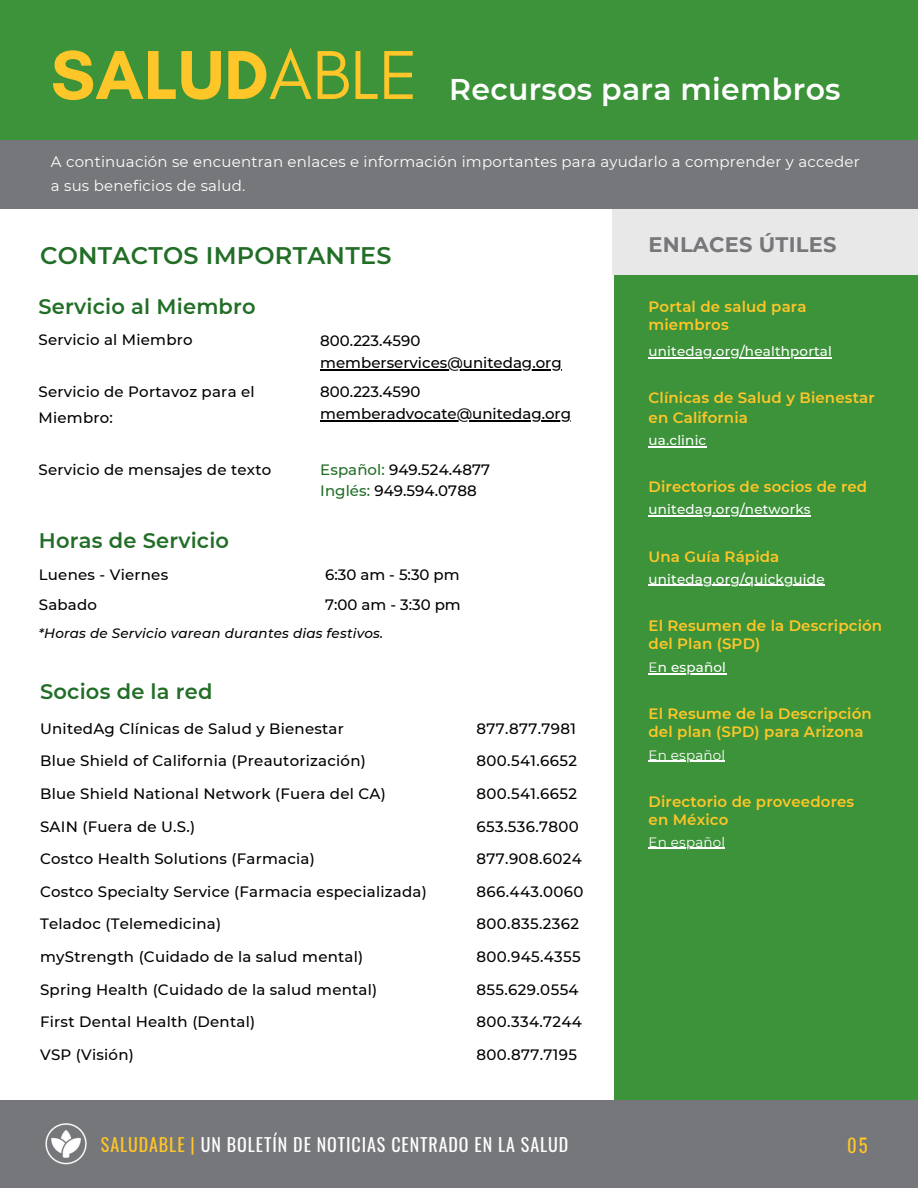
<style>
.page{position:relative;width:918px;height:1188px;background:#fff}
.page>*{position:absolute;margin:0;border:0;box-sizing:border-box;transform-origin:0 0}
.t1{font:700 70.35px "Glacial Indifference";color:#ffc629}
.t2{font:600 30px "Montserrat";letter-spacing:.01em;color:#fff}
.t3{font:600 24px "Montserrat";letter-spacing:.01em;color:#226e27}
.t4{font:600 21px "Montserrat";letter-spacing:.01em;color:#226e27}
.t5{font:700 21px "Montserrat";letter-spacing:.01em;color:#76777a}
.t6{font:18.75px "Oswald";color:#ffc629}
.t7{font:18px "Oswald";letter-spacing:.05em;color:#fff}
.t8{font:500 15px/25.8px "Montserrat";letter-spacing:.015em;color:#000}
.t9{font:600 15px/18px "Montserrat";letter-spacing:.01em;color:#ffc629}
.t10{font:15px/23.7px "Montserrat";letter-spacing:.015em;color:#fff}
.t11{font:500 13.5px "Montserrat";letter-spacing:.015em;color:#fff}
.t12{font:italic 500 13.5px "Montserrat";letter-spacing:.015em;color:#000}
.t13{font:13.5px "Montserrat";letter-spacing:.015em;color:#fff}
.s1{font-weight:400}
.s2{color:#226e27}
.s3{color:#ffc629}
</style>
<div class="page">
<div style="left:615px;top:209px;width:303px;height:894px;background:#3c9339"></div>
<div style="left:0;top:0;width:918px;height:164px;background:#3c9339"></div>
<div style="left:612px;top:207px;width:306px;height:68px;background:#e8e8e8"></div>
<div style="left:0;top:141px;width:918px;height:68px;background:#76777a"></div>
<hr style="left:649px;top:357px;width:183px;height:2px;background:#fff">
<hr style="left:649px;top:446px;width:58px;height:1px;background:#fff">
<hr style="left:649px;top:516px;width:162px;height:1px;background:#fff">
<hr style="left:320px;top:369px;width:242px;height:1px;background:#000">
<hr style="left:320px;top:420px;width:251px;height:1px;background:#000">
<hr style="left:649px;top:848px;width:76px;height:1px;background:#fff">
<hr style="left:658px;top:673px;width:68px;height:1px;background:#fff">
<hr style="left:649px;top:761px;width:76px;height:1px;background:#fff">
<hr style="left:649px;top:585px;width:176px;height:1px;background:#fff">
<div style="left:0;top:1100px;width:918px;height:88px;background:#76777a"></div>
<img style="left:46px;top:1124px;width:40px;height:40px">
<h5 class="t1" style="left:51px;top:32px;width:369px">SALUD<span class="s1">ABLE</span></h5>
<p class="t2" style="left:449px;top:71px;width:393px">Recursos para miembros</p>
<p class="t10" style="left:51px;top:150px;width:810px">A continuación se encuentran enlaces e información importantes para ayudarlo a comprender y acceder a sus beneficios de salud.</p>
<p class="t3" style="left:40px;top:241px;width:353px">CONTACTOS IMPORTANTES</p>
<p class="t4" style="left:39px;top:293px;width:219px">Servicio al Miembro</p>
<p class="t8" style="left:39px;top:327px;width:156px">Servicio al Miembro</p>
<p class="t8" style="left:39px;top:379px;width:218px">Servicio de Portavoz para el<br>Miembro:</p>
<p class="t8" style="left:39px;top:456px;width:234px">Servicio de mensajes de texto</p>
<p class="t4" style="left:39px;top:528px;width:192px">Horas de Servicio</p>
<h1 class="t8" style="left:39px;top:562px;width:131px">Luenes - Viernes</h1>
<h2 class="t8" style="left:39px;top:591px;width:60px">Sabado</h2>
<p class="t8" style="left:320px;top:328px;width:102px">800.223.4590</p>
<p class="t8" style="left:320px;top:350px;width:243px">memberservices@unitedag.org</p>
<p class="t8" style="left:320px;top:379px;width:102px">800.223.4590</p>
<p class="t8" style="left:320px;top:401px;width:252px">memberadvocate@unitedag.org</p>
<p class="t8" style="left:320px;top:457px;width:171px"><span class="s2">Español:</span> 949.524.4877</p>
<p class="t8" style="left:320px;top:478px;width:158px"><span class="s2">Inglés:</span> 949.594.0788</p>
<h4 class="t8" style="left:325px;top:562px;width:136px">6:30 am - 5:30 pm</h4>
<p class="t8" style="left:325px;top:591px;width:137px">7:00 am - 3:30 pm</p>
<p class="t12" style="left:39px;top:625px;width:346px">*Horas de Servicio varean durantes dias festivos.</p>
<p class="t4" style="left:40px;top:679px;width:174px">Socios de la red</p>
<p class="t8" style="left:40px;top:715px;width:305px">UnitedAg Clínicas de Salud y Bienestar</p>
<p class="t8" style="left:40px;top:748px;width:327px">Blue Shield of California (Preautorización)</p>
<p class="t8" style="left:40px;top:781px;width:347px">Blue Shield National Network (Fuera del CA)</p>
<p class="t8" style="left:40px;top:813px;width:156px">SAIN (Fuera de U.S.)</p>
<p class="t8" style="left:40px;top:846px;width:276px">Costco Health Solutions (Farmacia)</p>
<p class="t8" style="left:40px;top:879px;width:388px">Costco Specialty Service (Farmacia especializada)</p>
<p class="t8" style="left:40px;top:911px;width:183px">Teladoc (Telemedicina)</p>
<p class="t8" style="left:40px;top:944px;width:325px">myStrength (Cuidado de la salud mental)</p>
<p class="t8" style="left:40px;top:976px;width:339px">Spring Health (Cuidado de la salud mental)</p>
<p class="t8" style="left:40px;top:1009px;width:217px">First Dental Health (Dental)</p>
<p class="t8" style="left:40px;top:1042px;width:95px">VSP (Visión)</p>
<p class="t8" style="left:477px;top:715px;width:101px">877.877.7981</p>
<p class="t8" style="left:477px;top:748px;width:102px">800.541.6652</p>
<h3 class="t8" style="left:477px;top:781px;width:102px">800.541.6652</h3>
<h5 class="t8" style="left:477px;top:813px;width:104px">653.536.7800</h5>
<p class="t8" style="left:477px;top:846px;width:107px">877.908.6024</p>
<p class="t8" style="left:477px;top:879px;width:108px">866.443.0060</p>
<p class="t8" style="left:477px;top:911px;width:104px">800.835.2362</p>
<p class="t8" style="left:477px;top:944px;width:106px">800.945.4355</p>
<p class="t8" style="left:477px;top:976px;width:104px">855.629.0554</p>
<p class="t8" style="left:477px;top:1009px;width:107px">800.334.7244</p>
<p class="t8" style="left:477px;top:1042px;width:102px">800.877.7195</p>
<p class="t5" style="left:649px;top:231px;width:189px">ENLACES ÚTILES</p>
<p class="t9" style="left:649px;top:297px;width:159px">Portal de salud para miembros</p>
<p class="t11" style="left:649px;top:343px;width:185px">unitedag.org/healthportal</p>
<p class="t9" style="left:649px;top:388px;width:228px;line-height:20.2px">Clínicas de Salud y Bienestar en California</p>
<h5 class="t11" style="left:649px;top:432px;width:59px">ua.clinic</h5>
<p class="t9" style="left:649px;top:478px;width:220px">Directorios de socios de red</p>
<p class="t11" style="left:649px;top:501px;width:164px">unitedag.org/networks</p>
<p class="t9" style="left:649px;top:547px;width:132px">Una Guía Rápida</p>
<p class="t11" style="left:649px;top:571px;width:178px">unitedag.org/quickguide</p>
<p class="t9" style="left:649px;top:617px;width:235px">El Resumen de la Descripción</p>
<p class="t9" style="left:649px;top:635px;width:113px">del Plan (SPD)</p>
<p class="t11" style="left:649px;top:659px;width:79px"><span class="s1">E</span>n español</p>
<p class="t9" style="left:649px;top:705px;width:225px">El Resume de la Descripción del plan (SPD) para Arizona</p>
<p class="t13" style="left:649px;top:746px;width:78px">En español</p>
<p class="t9" style="left:649px;top:792px;width:207px">Directorio de proveedores en México</p>
<p class="t13" style="left:649px;top:834px;width:78px">En español</p>
<p class="t7" style="left:101px;top:1130px;width:469px"><span class="s3">SALUDABLE |</span> UN BOLETÍN DE NOTICIAS CENTRADO EN LA SALUD</p>
<p class="t6" style="left:847px;top:1130px;width:22px">05</p>
</div>
